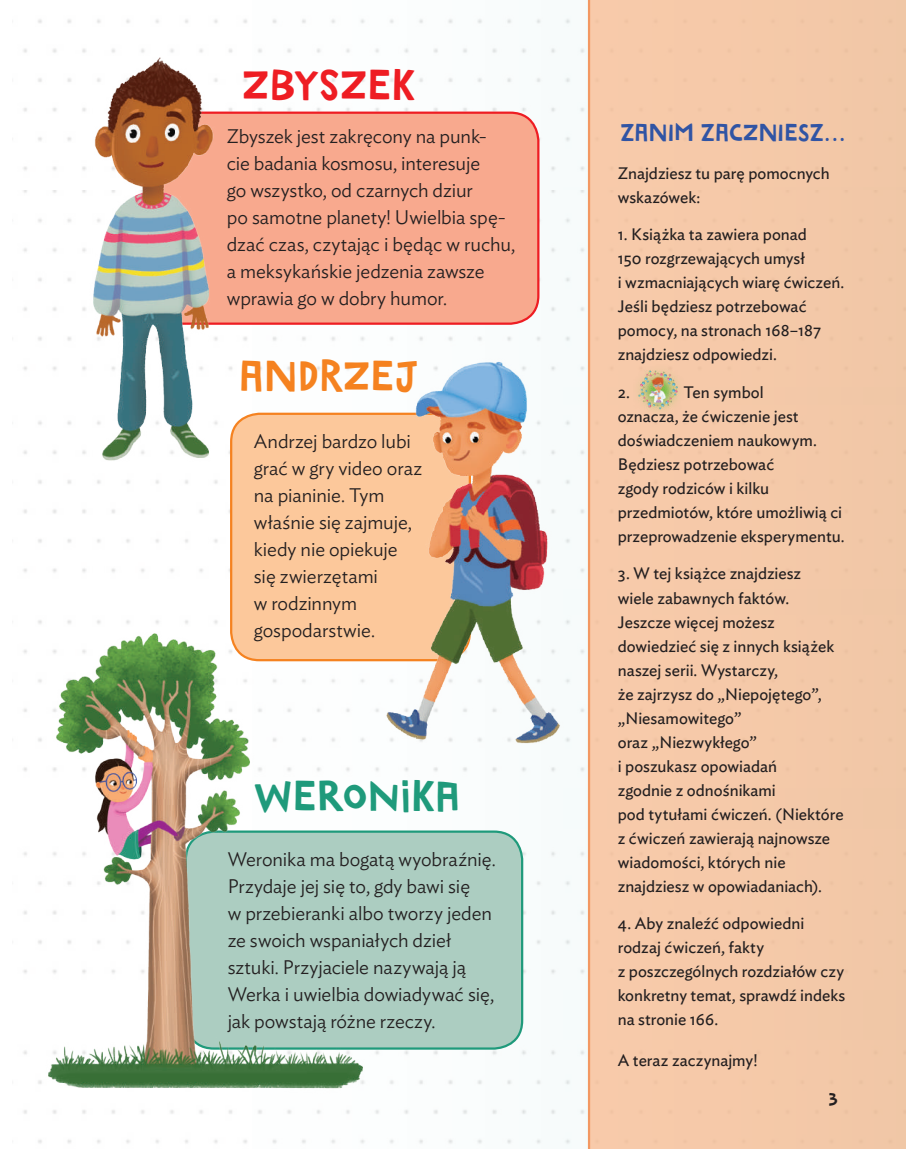
<style>
.page{position:relative;width:906px;height:1149px;background:#fff}
.page>*{position:absolute;margin:0;border:0;box-sizing:border-box;transform-origin:0 0}
.t1{font:45px "Marujo";letter-spacing:.045em;color:#1f9a7b}
.t2{font:45px "Marujo";letter-spacing:.065em;color:#ee1d23}
.t3{font:45px "Marujo";color:#f58220}
.t4{font:25.5px "Marujo";letter-spacing:.35em;color:#3054a4}
.t5{font:300 19.5px/27px "Ideal Sans";letter-spacing:-.005em;color:#231f20}
.t6{font:18px "Marujo";color:#231f20}
.t7{font:16.5px/24px "Ideal Sans";color:#231f20}
</style>
<div class="page">
<img style="left:23px;top:0;width:565px;height:187px">
<img style="left:23px;top:829px;width:565px;height:160px">
<img style="left:23px;top:191px;width:565px;height:180px">
<img style="left:23px;top:1040px;width:565px;height:108px">
<div style="left:588px;top:0;width:318px;height:1148px;background:#f5c9a8"></div>
<div style="left:186px;top:831px;width:336px;height:217px;background:#accdc1;border-radius:28px"></div>
<div style="left:231px;top:413px;width:239px;height:247px;background:#fcc89b;border-radius:28px"></div>
<div style="left:149px;top:113px;width:389px;height:210px;background:#f8a98e;border-radius:28px"></div>
<div style="left:147px;top:111px;width:392px;height:214px;border:2px solid #ee1d23;border-radius:28px"></div>
<img style="left:85px;top:7px;width:138px;height:454px">
<img style="left:369px;top:348px;width:224px;height:419px">
<img style="left:42px;top:628px;width:339px;height:465px">
<img style="left:633px;top:359px;width:50px;height:61px">
<h1 class="t2" style="left:243px;top:58px;width:174px">ZBYSZEK</h1>
<p class="t5" style="left:227px;top:121px;width:290px">Zbyszek jest zakręcony na punk-<br>cie badania kosmosu, interesuje<br>go wszystko, od czarnych dziur<br>po samotne planety! Uwielbia spę&shy;dzać czas, czytając i będąc w ruchu, a meksykańskie jedzenia zawsze wprawia go w dobry humor.</p>
<h1 class="t3" style="left:240px;top:349px;width:129px">ANDRZEJ</h1>
<p class="t5" style="left:254px;top:426px;width:170px">Andrzej bardzo lubi grać w gry video oraz na pianinie. Tym właśnie się zajmuje, kiedy nie opiekuje się zwierzętami<br>w rodzinnym gospodarstwie.</p>
<h1 class="t1" style="left:255px;top:768px;width:205px">WERONIKA</h1>
<p class="t5" style="left:228px;top:843px;width:269px">Weronika ma bogatą wyobraźnię.<br>Przydaje jej się to, gdy bawi się<br>w przebieranki albo tworzy jeden ze swoich wspaniałych dzieł sztuki. Przyjaciele nazywają ją<br>Werka i uwielbia dowiadywać się, jak powstają różne rzeczy.</p>
<h2 class="t4" style="left:621px;top:117px;width:170px">ZANIM ZACZNIESZ</h2>
<h2 class="t4" style="left:825px;top:117px;width:21px">. . .</h2>
<p class="t7" style="left:618px;top:159px;width:213px">Znajdziesz tu parę pomocnych wskazówek:</p>
<p class="t7" style="left:618px;top:221px;width:228px">1. Książka ta zawiera ponad<br>150 rozgrzewających umysł<br>i wzmacniających wiarę ćwiczeń.<br>Jeśli będziesz potrzebować pomocy, na stronach 168–187 znajdziesz odpowiedzi.</p>
<p class="t7" style="left:618px;top:379px;width:14px">2.</p>
<p class="t7" style="left:618px;top:378px;width:228px;text-indent:66px">Ten symbol<br>oznacza, że ćwiczenie jest doświadczeniem naukowym.<br>Będziesz potrzebować<br>zgody rodziców i kilku przedmiotów, które umożliwią ci przeprowadzenie eksperymentu.</p>
<p class="t7" style="left:618px;top:560px;width:227px">3. W tej książce znajdziesz<br>wiele zabawnych faktów.<br>Jeszcze więcej możesz dowiedzieć się z innych książek naszej serii. Wystarczy,<br>że zajrzysz do „Niepojętego”, „Niesamowitego”<br>oraz „Niezwykłego”<br>i poszukasz opowiadań<br>zgodnie z odnośnikami<br>pod tytułami ćwiczeń. (Niektóre z ćwiczeń zawierają najnowsze wiadomości, których nie znajdziesz w opowiadaniach).</p>
<p class="t7" style="left:618px;top:910px;width:229px">4. Aby znaleźć odpowiedni rodzaj ćwiczeń, fakty<br>z poszczególnych rozdziałów czy konkretny temat, sprawdź indeks na stronie 166.</p>
<p class="t7" style="left:618px;top:1046px;width:141px">A teraz zaczynajmy!</p>
<p class="t6" style="left:829px;top:1088px;width:10px">3</p>
</div>
